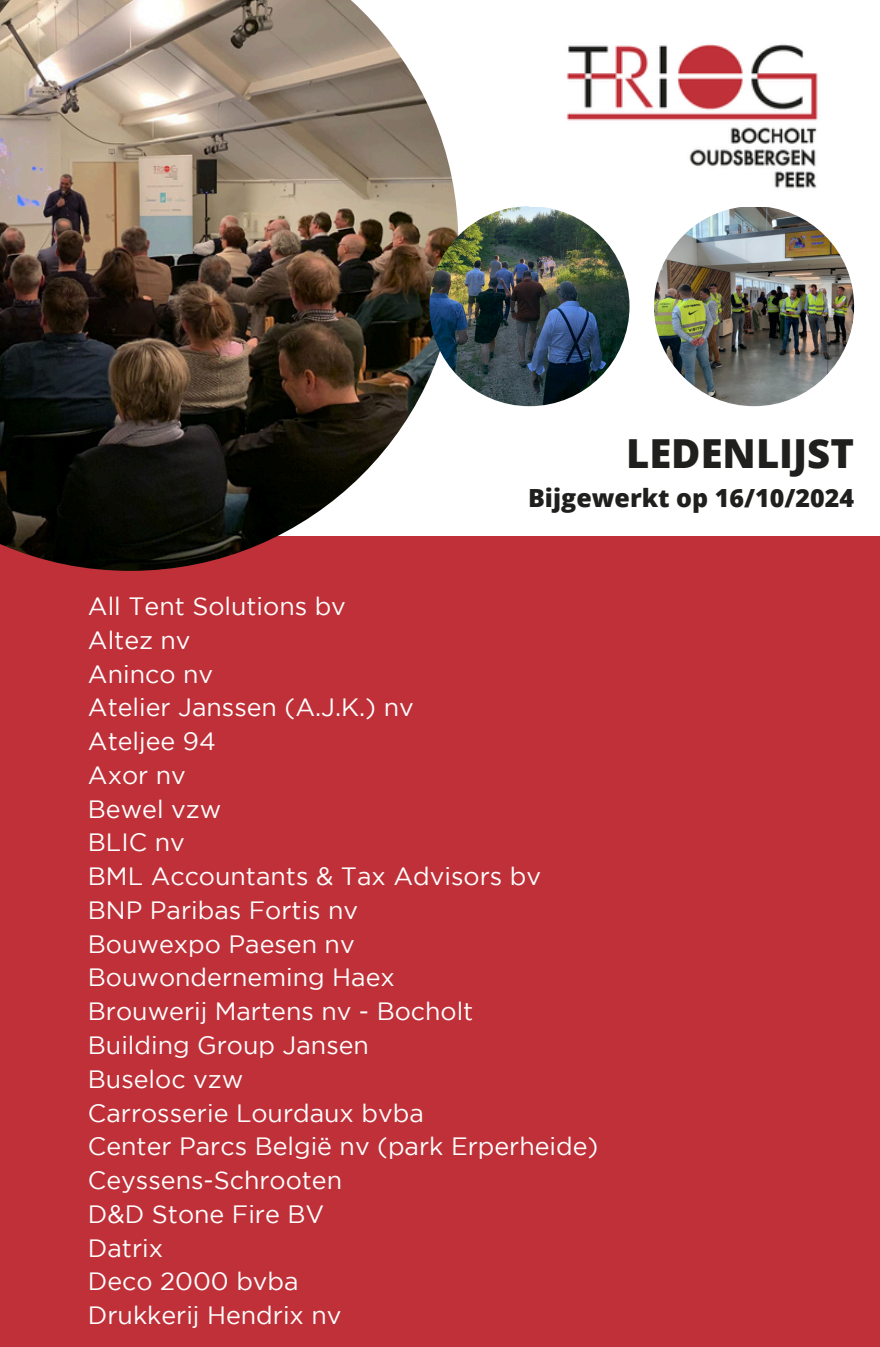
<style>
.page{position:relative;width:880px;height:1347px;background:#fff}
.page>*{position:absolute;margin:0;border:0;box-sizing:border-box;transform-origin:0 0}
.t1{font:800 40px "Open Sans";color:#1f1f1d}
.t2{font:25px "Gotham";color:#fff}
.t3{font:800 25px "Open Sans";color:#1f1f1d}
</style>
<div class="page">
<img style="left:654px;top:206px;width:199px;height:200px;border-radius:50%">
<div style="left:0;top:536px;width:879px;height:810px;background:#bf3038"></div>
<img style="left:0;top:0;width:458px;height:571px">
<img style="left:429px;top:206px;width:200px;height:200px;border-radius:50%">
<img style="left:566px;top:44px;width:252px;height:144px">
<p class="t1" style="left:626px;top:425px;width:229px">LEDENLIJST</p>
<p class="t3" style="left:528px;top:480px;width:327px">Bijgewerkt op 16/10/2024</p>
<h1 class="t2" style="left:88px;top:596px;width:259px">All Tent Solutions bv</h1>
<p class="t2" style="left:88px;top:630px;width:104px">Altez nv</p>
<p class="t2" style="left:88px;top:664px;width:127px">Aninco nv</p>
<p class="t2" style="left:88px;top:698px;width:327px">Atelier Janssen (A.J.K.) nv</p>
<p class="t2" style="left:88px;top:731px;width:129px">Ateljee 94</p>
<p class="t2" style="left:88px;top:765px;width:99px">Axor nv</p>
<p class="t2" style="left:88px;top:799px;width:135px">Bewel vzw</p>
<p class="t2" style="left:88px;top:833px;width:98px">BLIC nv</p>
<p class="t2" style="left:88px;top:866px;width:454px">BML Accountants &amp; Tax Advisors bv</p>
<p class="t2" style="left:88px;top:900px;width:272px">BNP Paribas Fortis nv</p>
<p class="t2" style="left:88px;top:934px;width:268px">Bouwexpo Paesen nv</p>
<p class="t2" style="left:88px;top:968px;width:308px">Bouwonderneming Haex</p>
<p class="t2" style="left:88px;top:1001px;width:387px">Brouwerij Martens nv - Bocholt</p>
<p class="t2" style="left:88px;top:1035px;width:282px">Building Group Jansen</p>
<p class="t2" style="left:88px;top:1069px;width:157px">Buseloc vzw</p>
<p class="t2" style="left:88px;top:1103px;width:337px">Carrosserie Lourdaux bvba</p>
<p class="t2" style="left:88px;top:1136px;width:512px">Center Parcs België nv (park Erperheide)</p>
<p class="t2" style="left:88px;top:1170px;width:256px">Ceyssens-Schrooten</p>
<p class="t2" style="left:88px;top:1204px;width:238px">D&amp;D Stone Fire BV</p>
<p class="t2" style="left:88px;top:1238px;width:77px">Datrix</p>
<p class="t2" style="left:88px;top:1271px;width:212px">Deco 2000 bvba</p>
<p class="t2" style="left:88px;top:1305px;width:255px">Drukkerij Hendrix nv</p>
</div>
